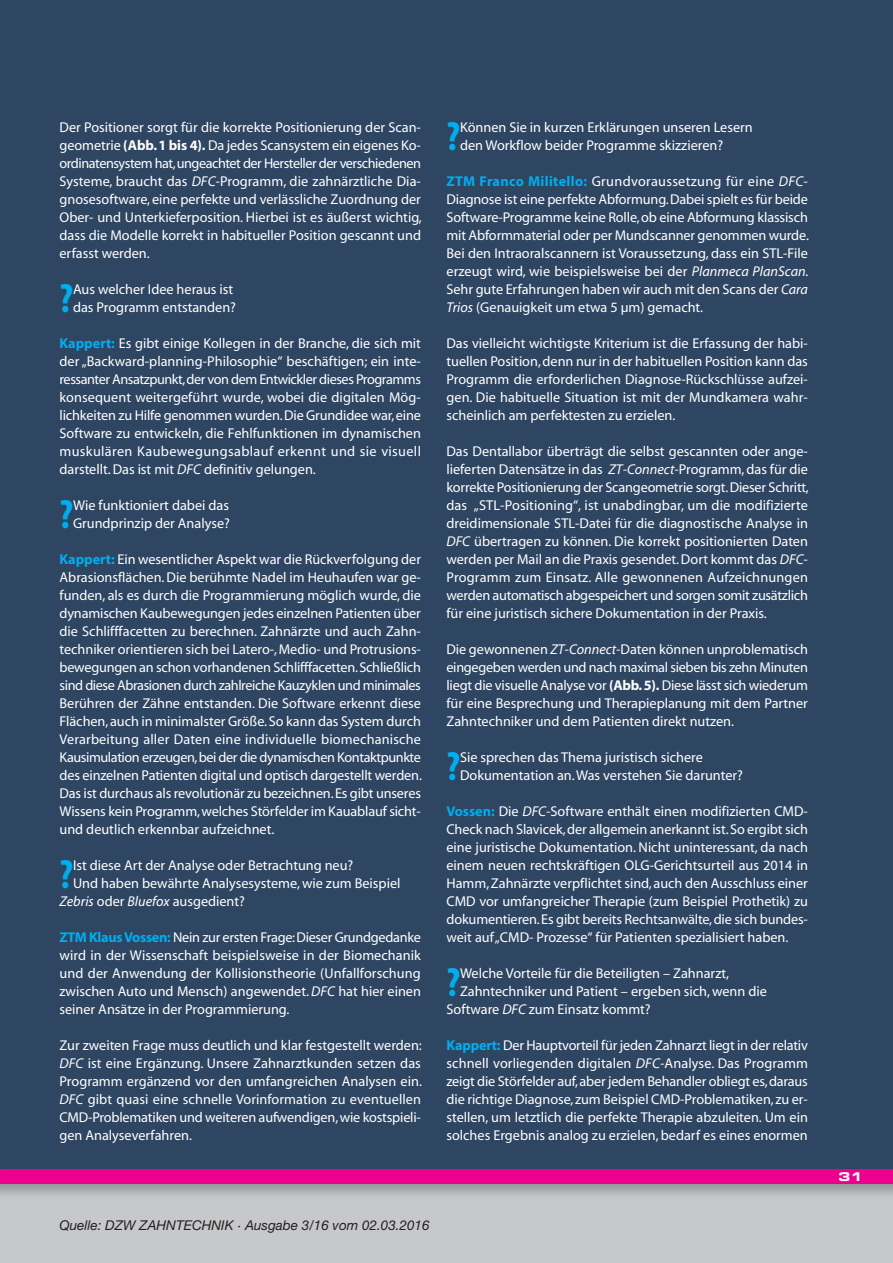
<style>
.page{position:relative;width:893px;height:1263px;background:#fff}
.page>*{position:absolute;margin:0;border:0;box-sizing:border-box;transform-origin:0 0}
.t1{font:700 condensed 40.95px "Myriad";color:#00aeef}
.t2{font:14.25px/18px "Myriad";color:#fff;text-align:justify}
.t3{font:italic 13.5px "Helvetica Neue";color:#231f20}
.t4{font:12px "Eurostile Bold Extended Two";color:#fff}
.s1{font-weight:700}
.s2{font-style:italic}
.s3{font-weight:700;color:#00aeef}
</style>
<div class="page">
<div style="left:0;top:0;width:893px;height:1162px;background:#2e4662"></div>
<div style="left:0;top:1169px;width:893px;height:94px;background:#c6c8ca"></div>
<img style="left:0;top:1162px;width:893px;height:32px">
<div style="left:0;top:1169px;width:893px;height:15px;background:#ec008c"></div>
<p class="t2" style="left:60px;top:120px;width:364px">Der Positioner sorgt für die korrekte Positionierung der Scan&shy;geometrie <span class="s1">(Abb. 1 bis 4).</span> Da jedes Scansystem ein eigenes Ko&shy;ordinatensystem hat, ungeachtet der Hersteller der verschiedenen Systeme, braucht das <span class="s2">DFC-</span>Programm, die zahnärztliche Dia&shy;gnosesoftware, eine perfekte und verlässliche Zuordnung der Ober- und Unterkieferposition. Hierbei ist es äußerst wichtig, dass die Modelle korrekt in habitueller Position gescannt und erfasst werden.</p>
<h1 class="t1" style="left:60px;top:283px;width:15px">?</h1>
<p class="t2" style="left:73px;top:282px;width:164px">Aus welcher Idee heraus ist das Programm entstanden?</p>
<p class="t2" style="left:60px;top:336px;width:363px"><span class="s3">Kappert:</span> Es gibt einige Kollegen in der Branche, die sich mit der „Backward-planning-Philosophie“ beschäftigen; ein inte - ressanter Ansatzpunkt, der von dem Entwickler dieses Programms konsequent weitergeführt wurde, wobei die digitalen Mög&shy;lichkeiten zu Hilfe genommen wurden. Die Grundidee war, eine Software zu entwickeln, die Fehlfunktionen im dynamischen muskulären Kaubewegungsablauf erkennt und sie visuell darstellt. Das ist mit <span class="s2">DFC</span> definitiv gelungen.</p>
<h1 class="t1" style="left:60px;top:499px;width:15px">?</h1>
<p class="t2" style="left:73px;top:498px;width:158px">Wie funktioniert dabei das<br>Grundprinzip der Analyse?</p>
<p class="t2" style="left:60px;top:552px;width:364px"><span class="s3">Kappert:</span> Ein wesentlicher Aspekt war die Rückverfolgung der Abrasionsflächen. Die berühmte Nadel im Heuhaufen war ge&shy;funden, als es durch die Programmierung möglich wurde, die dynamischen Kaubewegungen jedes einzelnen Patienten über die Schlifffacetten zu berechnen. Zahnärzte und auch Zahn&shy;techniker orientieren sich bei Latero-, Medio- und Protrusions&shy;bewegungen an schon vorhandenen Schlifffacetten. Schließlich sind diese Abrasionen durch zahlreiche Kauzyklen und minimales Berühren der Zähne entstanden. Die Software erkennt diese Flächen, auch in minimalster Größe. So kann das System durch Verarbeitung aller Daten eine individuelle biomechanische Kausimulation erzeugen, bei der die dynamischen Kontaktpunkte des einzelnen Patienten digital und optisch dargestellt werden.<br>Das ist durchaus als revolutionär zu bezeichnen. Es gibt unseres Wissens kein Programm, welches Störfelder im Kauablauf sicht&shy;und deutlich erkennbar aufzeichnet.</p>
<h1 class="t1" style="left:60px;top:859px;width:15px">?</h1>
<p class="t2" style="left:73px;top:858px;width:282px">Ist diese Art der Analyse oder Betrachtung neu?</p>
<p class="t2" style="left:73px;top:876px;width:329px">Und haben bewährte Analysesysteme, wie zum Beispiel</p>
<p class="t2" style="left:60px;top:894px;width:187px"><span class="s2">Zebris</span> oder <span class="s2">Bluefox</span> ausgedient?</p>
<p class="t2" style="left:60px;top:930px;width:363px"><span class="s3">ZTM Klaus Vossen:</span> Nein zur ersten Frage: Dieser Grundgedanke wird in der Wissenschaft beispielsweise in der Biomechanik und der Anwendung der Kollisionstheorie (Unfallforschung zwischen Auto und Mensch) angewendet. <span class="s2">DFC</span> hat hier einen seiner Ansätze in der Programmierung.</p>
<p class="t2" style="left:60px;top:1038px;width:364px">Zur zweiten Frage muss deutlich und klar festgestellt werden:<br><span class="s2">DFC</span> ist eine Ergänzung. Unsere Zahnarztkunden setzen das Programm ergänzend vor den umfangreichen Analysen ein.<br><span class="s2">DFC</span> gibt quasi eine schnelle Vorinformation zu eventuellen CMD-Problematiken und weiteren aufwendigen, wie kostspieli - gen Analyseverfahren.</p>
<h1 class="t1" style="left:446px;top:121px;width:15px">?</h1>
<p class="t2" style="left:460px;top:120px;width:294px">Können Sie in kurzen Erklärungen unseren Lesern den Workflow beider Programme skizzieren?</p>
<p class="t2" style="left:446px;top:174px;width:364px"><span class="s3">ZTM Franco Militello:</span> Grundvoraussetzung für eine <span class="s2">DFC-</span>Diagnose ist eine perfekte Abformung. Dabei spielt es für beide Software-Programme keine Rolle, ob eine Abformung klassisch mit Abformmaterial oder per Mundscanner genommen wurde.<br>Bei den Intraoralscannern ist Voraussetzung, dass ein STL-File erzeugt wird, wie beispielsweise bei der <span class="s2">Planmeca PlanScan.<br></span>Sehr gute Erfahrungen haben wir auch mit den Scans der <span class="s2">Cara Trios</span> (Genauigkeit um etwa 5 µm) gemacht.</p>
<p class="t2" style="left:446px;top:336px;width:363px">Das vielleicht wichtigste Kriterium ist die Erfassung der habi&shy;tuellen Position, denn nur in der habituellen Position kann das Programm die erforderlichen Diagnose-Rückschlüsse aufzei&shy;gen. Die habituelle Situation ist mit der Mundkamera wahr&shy;scheinlich am perfektesten zu erzielen.</p>
<p class="t2" style="left:446px;top:444px;width:364px">Das Dentallabor überträgt die selbst gescannten oder ange&shy;lieferten Datensätze in das <span class="s2">ZT-Connect-</span>Programm, das für die korrekte Positionierung der Scangeometrie sorgt. Dieser Schritt, das „STL-Positioning“, ist unabdingbar, um die modifizierte dreidimensionale STL-Datei für die diagnostische Analyse in <span class="s2">DFC</span> übertragen zu können. Die korrekt positionierten Daten werden per Mail an die Praxis gesendet. Dort kommt das <span class="s2">DFC-</span>Programm zum Einsatz. Alle gewonnenen Aufzeichnungen werden automatisch abgespeichert und sorgen somit zusätzlich für eine juristisch sichere Dokumentation in der Praxis.</p>
<p class="t2" style="left:446px;top:642px;width:363px">Die gewonnenen <span class="s2">ZT-Connect-</span>Daten können unproblematisch eingegeben werden und nach maximal sieben bis zehn Minuten liegt die visuelle Analyse vor <span class="s1">(Abb. 5).</span> Diese lässt sich wiederum für eine Besprechung und Therapieplanung mit dem Partner Zahntechniker und dem Patienten direkt nutzen.</p>
<h1 class="t1" style="left:446px;top:751px;width:15px">?</h1>
<p class="t2" style="left:460px;top:750px;width:284px">Sie sprechen das Thema juristisch sichere<br>Dokumentation an. Was verstehen Sie darunter?</p>
<p class="t2" style="left:446px;top:804px;width:363px"><span class="s3">Vossen:</span> Die <span class="s2">DFC-</span>Software enthält einen modifizierten CMD-Check nach Slavicek, der allgemein anerkannt ist. So ergibt sich eine juristische Dokumentation. Nicht uninteressant, da nach einem neuen rechtskräftigen OLG-Gerichtsurteil aus 2014 in Hamm, Zahnärzte verpflichtet sind, auch den Ausschluss einer CMD vor umfangreicher Therapie (zum Beispiel Prothetik) zu dokumentieren. Es gibt bereits Rechtsanwälte, die sich bundes - weit auf „CMD- Prozesse“ für Patienten spezialisiert haben.</p>
<h1 class="t1" style="left:446px;top:967px;width:15px">?</h1>
<p class="t2" style="left:460px;top:966px;width:271px">Welche Vorteile für die Beteiligten – Zahnarzt,</p>
<p class="t2" style="left:460px;top:984px;width:308px">Zahntechniker und Patient – ergeben sich, wenn die</p>
<p class="t2" style="left:446px;top:1002px;width:206px">Software <span class="s2">DFC</span> zum Einsatz kommt?</p>
<p class="t2" style="left:446px;top:1038px;width:363px"><span class="s3">Kappert:</span> Der Hauptvorteil für jeden Zahnarzt liegt in der relativ schnell vorliegenden digitalen <span class="s2">DFC-</span>Analyse. Das Programm zeigt die Störfelder auf, aber jedem Behandler obliegt es, daraus die richtige Diagnose, zum Beispiel CMD-Problematiken, zu er&shy;stellen, um letztlich die perfekte Therapie abzuleiten. Um ein solches Ergebnis analog zu erzielen, bedarf es eines enormen</p>
<p class="t3" style="left:60px;top:1220px;width:372px">Quelle: DZW ZAHNTECHNIK · Ausgabe 3/16 vom 02.03.2016</p>
<p class="t4" style="left:839px;top:1172px;width:25px">31</p>
</div>
